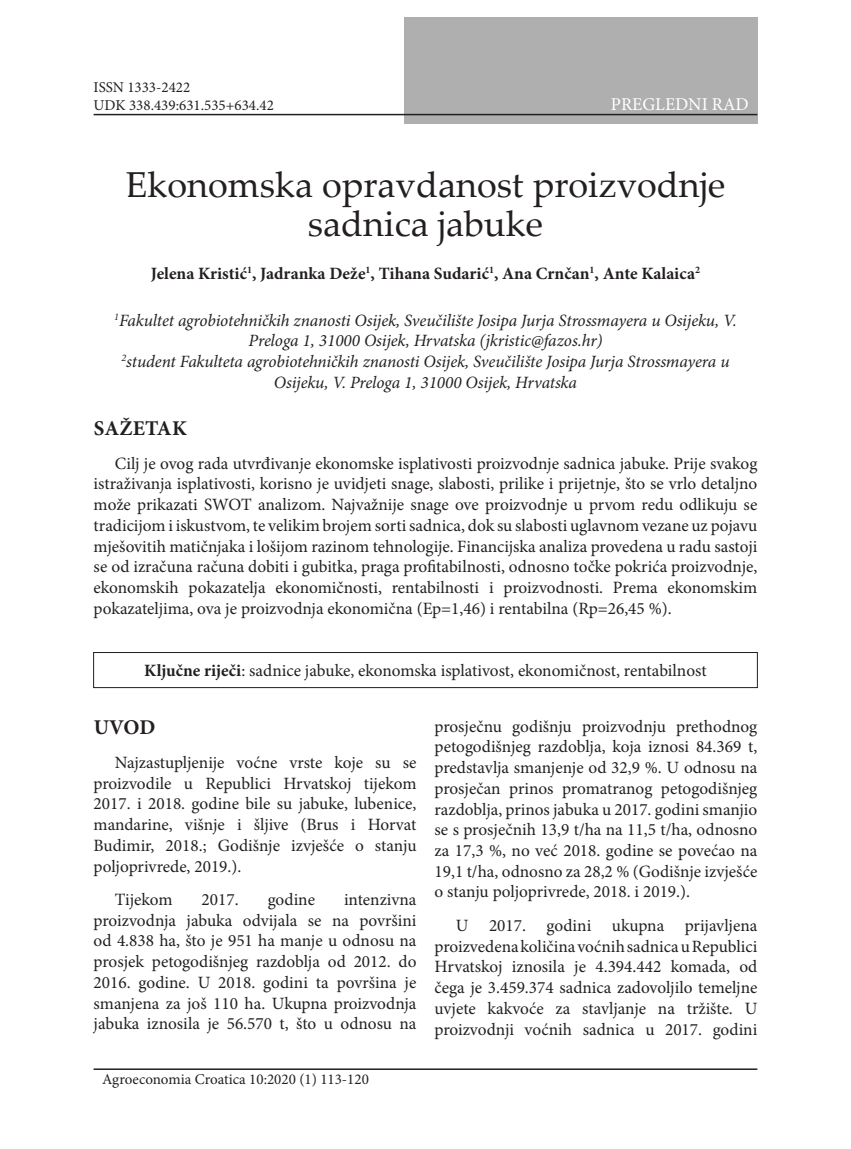
<style>
.page{position:relative;width:851px;height:1149px;background:#fff}
.page>*{position:absolute;margin:0;border:0;box-sizing:border-box;transform-origin:0 0}
.t1{font:36px/39px "Palatino Linotype";color:#231f20;text-align:center}
.t2{font:700 21px "Minion Pro";letter-spacing:.01em;color:#231f20}
.t3{font:18px "Minion Pro";color:#fff}
.paragraph{font:17.25px/20.7px "Minion Pro";color:#231f20;text-align:justify}
.abstract{font:17.25px/20.7px "Minion Pro";letter-spacing:-.005em;color:#231f20;text-align:justify}
.Adresa{font:italic 17.25px/20.7px "Minion Pro";letter-spacing:-.01em;color:#231f20;text-align:center}
.kljucne-rijeci{font:17.25px "Minion Pro";letter-spacing:-.005em;color:#231f20}
.autori{font:700 17.25px "Minion Pro";color:#231f20}
.t4{font:15px "Minion Pro";color:#231f20}
.s1{font-weight:700}
</style>
<div class="page">
<div style="left:404px;top:17px;width:353px;height:106px;background:#afafaf"></div>
<hr style="left:94px;top:114px;width:663px;height:1px;background:#231f20">
<hr style="left:94px;top:1068px;width:663px;height:1px;background:#231f20">
<div style="left:93px;top:652px;width:664px;height:35px;border:1px solid #231f20"></div>
<p class="t4" style="left:94px;top:77px;width:98px">ISSN 1333-2422</p>
<p class="t4" style="left:94px;top:95px;width:182px">UDK 338.439:631.535+634.42</p>
<p class="t3" style="left:611px;top:92px;width:139px">PREGLEDNI RAD</p>
<p class="t1" style="left:126px;top:163px;width:601px">Ekonomska opravdanost proizvodnje sadnica jabuke</p>
<p class="autori" style="left:151px;top:261px;width:550px">Jelena Kristić<sup>1</sup>, Jadranka Deže<sup>1</sup>, Tihana Sudarić<sup>1</sup>, Ana Crnčan<sup>1</sup>, Ante Kalaica<sup>2</sup></p>
<p class="Adresa" style="left:114px;top:309px;width:624px"><sup>1</sup>Fakultet agrobiotehničkih znanosti Osijek, Sveučilište Josipa Jurja Strossmayera u Osijeku, V.<br>Preloga 1, 31000 Osijek, Hrvatska (jkristic@fazos.hr)</p>
<p class="Adresa" style="left:121px;top:351px;width:609px"><sup>2</sup>student Fakulteta agrobiotehničkih znanosti Osijek, Sveučilište Josipa Jurja Strossmayera u<br>Osijeku, V. Preloga 1, 31000 Osijek, Hrvatska</p>
<p class="t2" style="left:94px;top:413px;width:95px">SAŽETAK</p>
<p class="abstract" style="left:94px;top:453px;width:665px;text-indent:21px">Cilj je ovog rada utvrđivanje ekonomske isplativosti proizvodnje sadnica jabuke. Prije svakog istraživanja isplativosti, korisno je uvidjeti snage, slabosti, prilike i prijetnje, što se vrlo detaljno može prikazati SWOT analizom. Najvažnije snage ove proizvodnje u prvom redu odlikuju se tradicijom i iskustvom, te velikim brojem sorti sadnica, dok su slabosti uglavnom vezane uz pojavu mješovitih matičnjaka i lošijom razinom tehnologije. Financijska analiza provedena u radu sastoji se od izračuna računa dobiti i gubitka, praga profitabilnosti, odnosno točke pokrića proizvodnje, ekonomskih pokazatelja ekonomičnosti, rentabilnosti i proizvodnosti. Prema ekonomskim pokazateljima, ova je proizvodnja ekonomična (Ep=1,46) i rentabilna (Rp=26,45 %).</p>
<p class="kljucne-rijeci" style="left:144px;top:659px;width:563px"><span class="s1">Ključne riječi</span>: sadnice jabuke, ekonomska isplativost, ekonomičnost, rentabilnost</p>
<p class="t2" style="left:94px;top:712px;width:63px">UVOD</p>
<p class="paragraph" style="left:94px;top:752px;width:324px;text-indent:21px">Najzastupljenije voćne vrste koje su se proizvodile u Republici Hrvatskoj tijekom 2017. i 2018. godine bile su jabuke, lubenice, mandarine, višnje i šljive (Brus i Horvat Budimir, 2018.; Godišnje izvješće o stanju poljoprivrede, 2019.).</p>
<p class="paragraph" style="left:115px;top:888px;width:59px">Tijekom</p>
<p class="paragraph" style="left:201px;top:888px;width:39px">2017.</p>
<p class="paragraph" style="left:267px;top:888px;width:49px">godine</p>
<p class="paragraph" style="left:434px;top:715px;width:324px">prosječnu godišnju proizvodnju prethodnog petogodišnjeg razdoblja, koja iznosi 84.369 t, predstavlja smanjenje od 32,9 %. U odnosu na prosječan prinos promatranog petogodišnjeg razdoblja, prinos jabuka u 2017. godini smanjio se s prosječnih 13,9 t/ha na 11,5 t/ha, odnosno za 17,3 %, no već 2018. godine se povećao na 19,1 t/ha, odnosno za 28,2 % (Godišnje izvješće o stanju poljoprivrede, 2018. i 2019.).</p>
<p class="paragraph" style="left:434px;top:914px;width:324px;text-indent:21px">U 2017. godini ukupna prijavljena proizvedena količina voćnih sadnica u Republici Hrvatskoj iznosila je 4.394.442 komada, od čega je 3.459.374 sadnica zadovoljilo temeljne uvjete kakvoće za stavljanje na tržište. U proizvodnji voćnih sadnica u 2017. godini</p>
<p class="paragraph" style="left:94px;top:888px;width:324px;text-indent:250px">intenzivna proizvodnja jabuka odvijala se na površini od 4.838 ha, što je 951 ha manje u odnosu na prosjek petogodišnjeg razdoblja od 2012. do 2016. godine. U 2018. godini ta površina je smanjena za još 110 ha. Ukupna proizvodnja jabuka iznosila je 56.570 t, što u odnosu na</p>
<p class="t4" style="left:102px;top:1068px;width:268px">Agroeconomia Croatica 10:2020 (1) 113-120</p>
</div>
